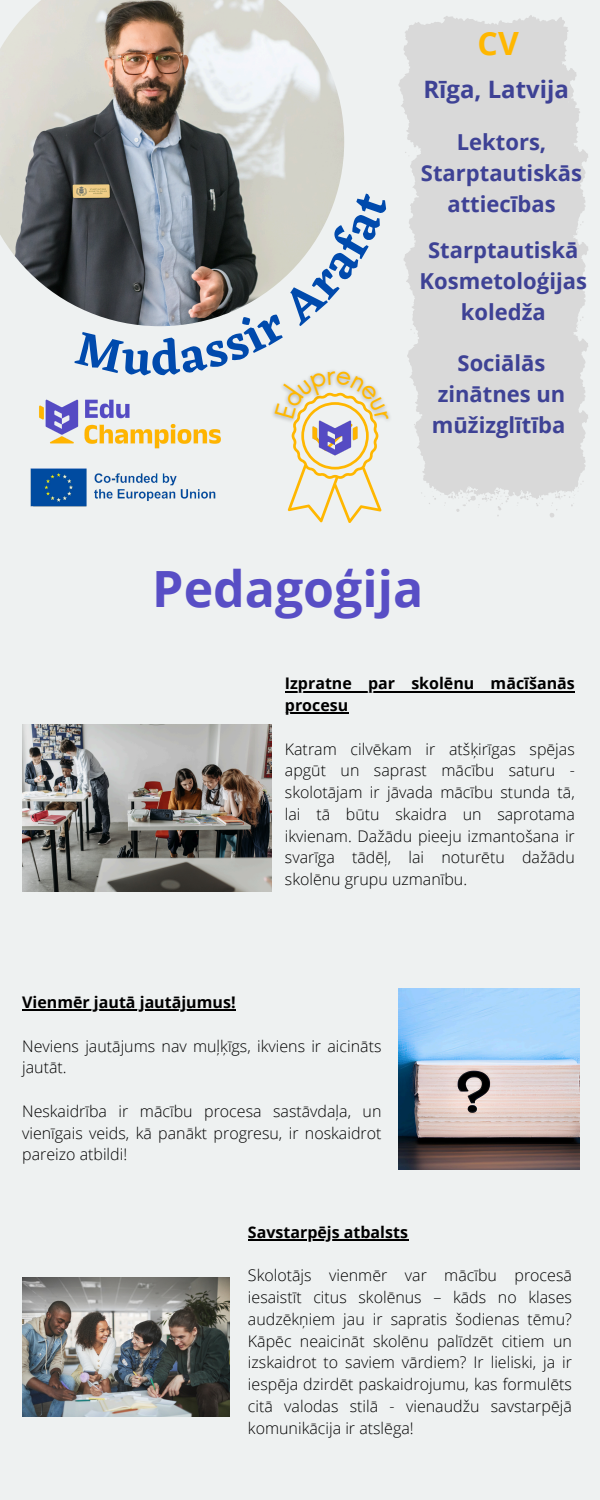
<style>
.page{position:relative;width:600px;height:1500px;background:#eef1f1}
.page>*{position:absolute;margin:0;border:0;box-sizing:border-box;transform-origin:0 0}
.t1{font:700 50px "Open Sans";color:#584ec5}
.t2{font:700 32px "Open Sans";color:#ffb700}
.t3{font:700 24px "Open Sans";color:#3e4295}
.t4{font:700 22px/30.8px "Open Sans";color:#3e4295;text-align:center}
.t5{font:300 16px/21.8px "Open Sans";color:#000;text-align:justify}
.t6{font:700 16px/21.8px "Open Sans";color:#000}
</style>
<div class="page">
<img style="left:0;top:0;width:344px;height:305px">
<img style="left:39px;top:399px;width:35px;height:45px">
<img style="left:30px;top:468px;width:44px;height:39px">
<svg style="left:398px;top:15px;width:190px;height:503px"></svg>
<img style="left:22px;top:1277px;width:208px;height:139px">
<img style="left:398px;top:988px;width:181px;height:181px">
<img style="left:22px;top:725px;width:249px;height:166px">
<img style="left:389px;top:360px;width:12px;height:71px">
<hr style="left:285px;top:691px;width:290px;height:1px;background:#000">
<hr style="left:285px;top:713px;width:63px;height:1px;background:#000">
<hr style="left:22px;top:1010px;width:214px;height:1px;background:#000">
<hr style="left:248px;top:1239px;width:160px;height:2px;background:#000">
<svg style="left:74px;top:191px;width:315px;height:332px"></svg>
<h2 class="t2" style="left:478px;top:20px;width:43px">CV</h2>
<h3 class="t3" style="left:423px;top:73px;width:147px">Rīga, Latvija</h3>
<h3 class="t4" style="left:421px;top:126px;width:163px">Lektors,<br>Starptautiskās attiecības</h3>
<h3 class="t4" style="left:420px;top:234px;width:169px">Starptautiskā<br>Kosmetoloģijas koledža</h3>
<h3 class="t4" style="left:432px;top:347px;width:135px">Sociālās zinātnes un mūžizglītība</h3>
<h1 class="t1" style="left:152px;top:554px;width:272px">Pedagoģija</h1>
<p class="t6" style="left:285px;top:672px;width:291px">Izpratne par skolēnu mācīšanās procesu</p>
<p class="t5" style="left:285px;top:737px;width:291px">Katram cilvēkam ir atšķirīgas spējas apgūt un saprast mācību saturu - skolotājam ir jāvada mācību stunda tā, lai tā būtu skaidra un saprotama ikvienam. Dažādu pieeju izmantošana ir svarīga tādēļ, lai noturētu dažādu skolēnu grupu uzmanību.</p>
<p class="t6" style="left:22px;top:991px;width:215px">Vienmēr jautā jautājumus!</p>
<p class="t5" style="left:22px;top:1035px;width:361px">Neviens jautājums nav muļķīgs, ikviens ir aicināts jautāt.</p>
<p class="t5" style="left:22px;top:1100px;width:361px">Neskaidrība ir mācību procesa sastāvdaļa, un vienīgais veids, kā panākt progresu, ir noskaidrot pareizo atbildi!</p>
<p class="t6" style="left:248px;top:1221px;width:162px">Savstarpējs atbalsts</p>
<p class="t5" style="left:248px;top:1264px;width:325px">Skolotājs vienmēr var mācību procesā iesaistīt citus skolēnus – kāds no klases audzēkņiem jau ir sapratis šodienas tēmu?<br>Kāpēc neaicināt skolēnu palīdzēt citiem un izskaidrot to saviem vārdiem? Ir lieliski, ja ir iespēja dzirdēt paskaidrojumu, kas formulēts citā valodas stilā - vienaudžu savstarpējā komunikācija ir atslēga!</p>
</div>
